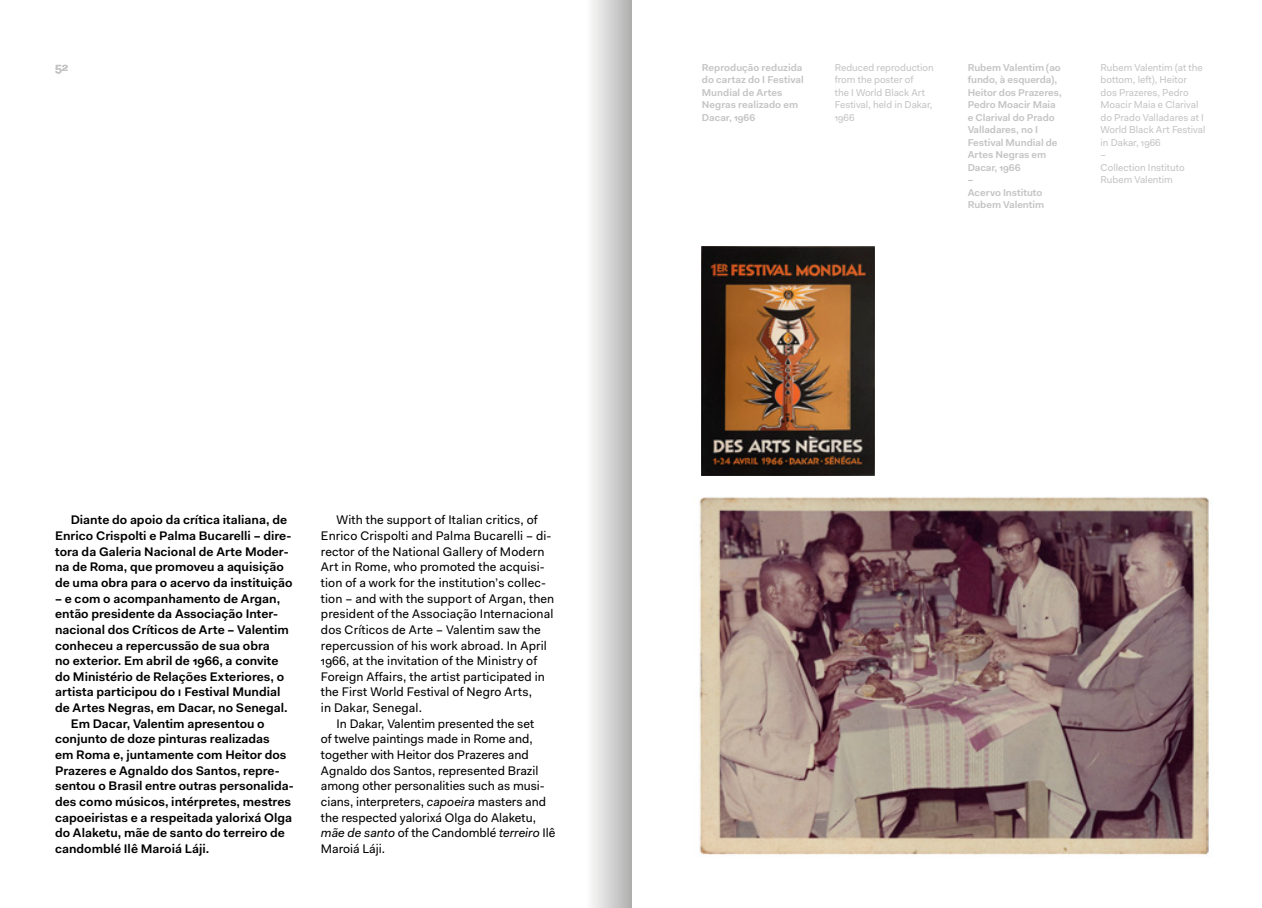
<style>
.page{position:relative;width:1262px;height:908px;background:#fff}
.page>*{position:absolute;margin:0;border:0;box-sizing:border-box;transform-origin:0 0}
.t1{font:600 12.5px/15.6px "Fakt";color:#000}
.t2{font:12.5px "Fakt";letter-spacing:.01em;color:#000}
.t3{font:italic 12.5px "Fakt";color:#000}
.t4{font:600 12.5px "Fakt";color:#c4c4c4}
.t5{font:600 10px/12.5px "Fakt";letter-spacing:-.005em;color:#c4c4c4}
.t6{font:10px/12.5px "Fakt";color:#c4c4c4}
.s1{font-style:italic}
.s2{font-style:normal}
</style>
<div class="page">
<img style="left:699px;top:497px;width:511px;height:358px">
<img style="left:702px;top:247px;width:172px;height:228px">
<div style="left:560px;top:0;width:71px;height:907px;background:linear-gradient(to right,#fff,#bbb)"></div>
<p class="t4" style="left:55px;top:59px;width:15px">52</p>
<p class="t1" style="left:55px;top:512px;width:239px;text-indent:16px">Diante do apoio da crítica italiana, de Enrico Crispolti e Palma Bucarelli – dire&shy;tora da Galeria Nacional de Arte Moder&shy;na de Roma, que promoveu a aquisição de uma obra para o acervo da instituição</p>
<p class="t1" style="left:55px;top:590px;width:226px">– e com o acompanhamento de Argan,</p>
<p class="t1" style="left:55px;top:605px;width:224px">então presidente da Associação Inter-</p>
<p class="t1" style="left:55px;top:621px;width:235px">nacional dos Críticos de Arte – Valentim</p>
<p class="t1" style="left:55px;top:637px;width:216px">conheceu a repercussão de sua obra</p>
<p class="t1" style="left:55px;top:652px;width:225px">no exterior. Em abril de 1966, a convite</p>
<p class="t1" style="left:55px;top:668px;width:230px">do Ministério de Relações Exteriores, o</p>
<p class="t1" style="left:55px;top:683px;width:227px">artista participou do i Festival Mundial</p>
<p class="t1" style="left:55px;top:699px;width:234px">de Artes Negras, em Dacar, no Senegal.</p>
<p class="t1" style="left:71px;top:715px;width:195px">Em Dacar, Valentim apresentou o</p>
<p class="t1" style="left:55px;top:730px;width:216px">conjunto de doze pinturas realizadas</p>
<p class="t1" style="left:55px;top:746px;width:233px">em Roma e, juntamente com Heitor dos</p>
<p class="t1" style="left:55px;top:762px;width:226px">Prazeres e Agnaldo dos Santos, repre-</p>
<p class="t1" style="left:55px;top:777px;width:240px">sentou o Brasil entre outras personalida-</p>
<p class="t1" style="left:55px;top:793px;width:237px">des como músicos, intérpretes, mestres</p>
<p class="t1" style="left:55px;top:808px;width:238px">capoeiristas e a respeitada yalorixá Olga</p>
<p class="t1" style="left:55px;top:824px;width:231px">do Alaketu, mãe de santo do terreiro de</p>
<p class="t1" style="left:55px;top:840px;width:156px">candomblé Ilê Maroiá Láji.</p>
<p class="t2" style="left:336px;top:512px;width:203px">With the support of Italian critics, of</p>
<p class="t2" style="left:321px;top:528px;width:232px">Enrico Crispolti and Palma Bucarelli – di-</p>
<p class="t2" style="left:321px;top:543px;width:225px">rector of the National Gallery of Modern</p>
<p class="t2" style="left:321px;top:559px;width:225px">Art in Rome, who promoted the acquisi-</p>
<p class="t2" style="left:321px;top:574px;width:227px">tion of a work for the institution’s collec-</p>
<p class="t2" style="left:321px;top:590px;width:235px">tion – and with the support of Argan, then</p>
<p class="t2" style="left:321px;top:606px;width:234px">president of the Associação Internacional</p>
<p class="t2" style="left:321px;top:621px;width:221px">dos Críticos de Arte – Valentim saw the</p>
<p class="t2" style="left:321px;top:637px;width:227px">repercussion of his work abroad. In April</p>
<p class="t2" style="left:321px;top:653px;width:218px">1966, at the invitation of the Ministry of</p>
<p class="t2" style="left:321px;top:668px;width:225px">Foreign Affairs, the artist participated in</p>
<p class="t2" style="left:321px;top:684px;width:212px">the First World Festival of Negro Arts,</p>
<p class="t2" style="left:321px;top:699px;width:103px">in Dakar, Senegal.</p>
<p class="t2" style="left:336px;top:715px;width:199px">In Dakar, Valentim presented the set</p>
<p class="t2" style="left:321px;top:731px;width:213px">of twelve paintings made in Rome and,</p>
<p class="t2" style="left:321px;top:746px;width:209px">together with Heitor dos Prazeres and</p>
<p class="t2" style="left:321px;top:762px;width:219px">Agnaldo dos Santos, represented Brazil</p>
<p class="t2" style="left:321px;top:778px;width:225px">among other personalities such as musi-</p>
<p class="t2" style="left:321px;top:793px;width:227px">cians, interpreters, <span class="s1">capoeira</span> masters and</p>
<p class="t2" style="left:321px;top:809px;width:217px">the respected yalorixá Olga do Alaketu,</p>
<p class="t3" style="left:321px;top:824px;width:236px">mãe de santo <span class="s2">of the Candomblé</span> terreiro <span class="s2">Ilê</span></p>
<p class="t2" style="left:321px;top:840px;width:66px">Maroiá Láji.</p>
<p class="t5" style="left:702px;top:61px;width:103px">Reprodução reduzida do cartaz do I Festival<br>Mundial de Artes<br>Negras realizado em<br>Dacar, 1966</p>
<p class="t5" style="left:967px;top:61px;width:96px">Rubem Valentim (ao fundo, à esquerda),<br>Heitor dos Prazeres,<br>Pedro Moacir Maia e Clarival do Prado<br>Valladares, no I<br>Festival Mundial de<br>Artes Negras em<br>Dacar, 1966<br>–<br>Acervo Instituto<br>Rubem Valentim</p>
<p class="t6" style="left:834px;top:61px;width:101px">Reduced reproduction from the poster of<br>the I World Black Art<br>Festival, held in Dakar,<br>1966</p>
<p class="t6" style="left:1100px;top:61px;width:106px">Rubem Valentim (at the bottom, left), Heitor dos Prazeres, Pedro<br>Moacir Maia e Clarival do Prado Valladares at I<br>World Black Art Festival in Dakar, 1966<br>–<br>Collection Instituto<br>Rubem Valentim</p>
</div>
